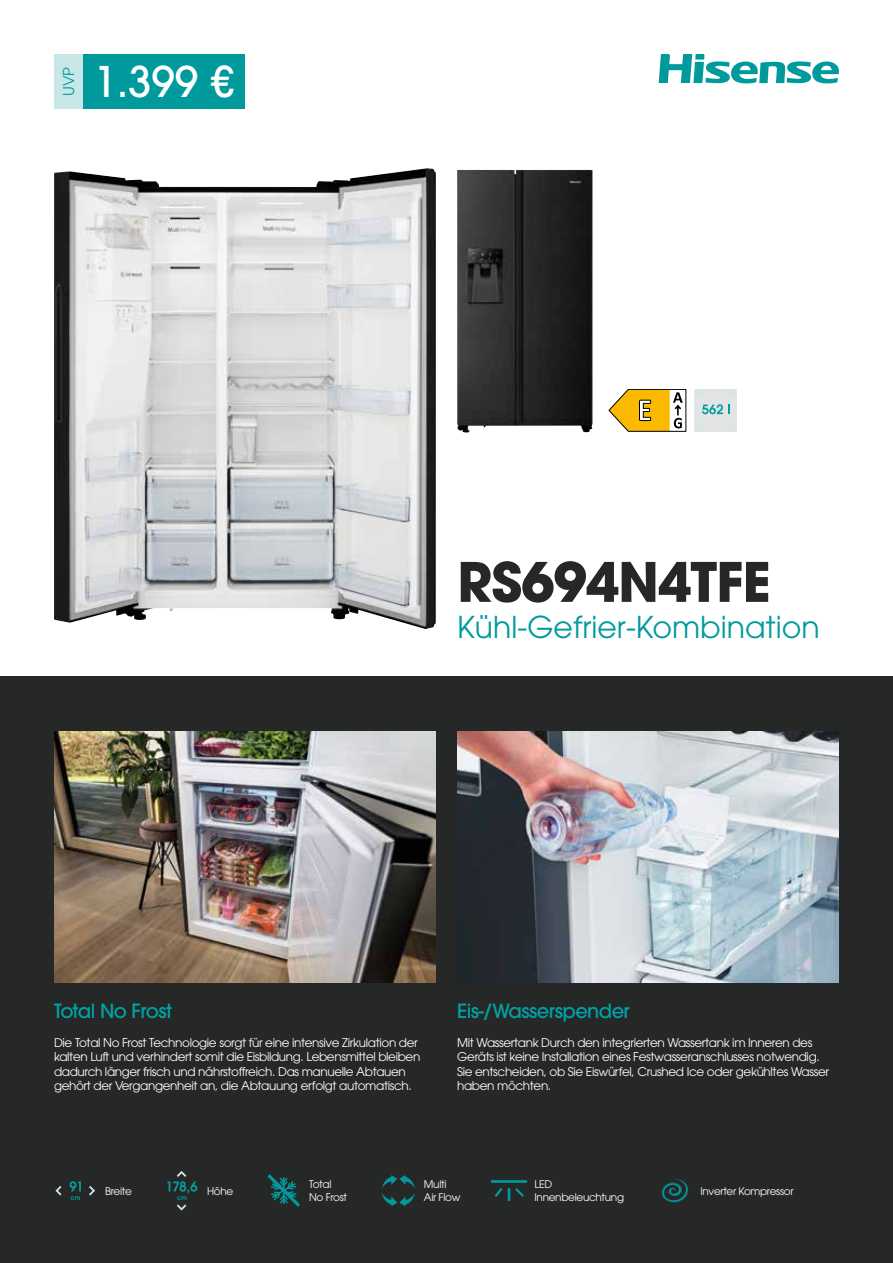
<style>
.page{position:relative;width:893px;height:1263px;background:#fff}
.page>*{position:absolute;margin:0;border:0;box-sizing:border-box;transform-origin:0 0}
.t1{font:700 54px "ITC Avant Garde Pro";letter-spacing:-.02em;color:#262727}
.t2{font:500 42px "ITC Avant Garde Pro";color:#fff}
.t3{font:30px "ITC Avant Garde Pro";color:#009a9d}
.t4{font:500 19.5px "ITC Avant Garde Pro";letter-spacing:-.03em;color:#00a3a7}
.t5{font:15px "ITC Avant Garde Pro";color:#009a9d}
.t6{font:12px/14.4px "ITC Avant Garde Pro";letter-spacing:-.03em;color:#fff}
.t7{font:10.5px/12.6px "ITC Avant Garde Pro";letter-spacing:-.03em;color:#fff}
</style>
<div class="page">
<div style="left:0;top:676px;width:893px;height:587px;background:#262727"></div>
<svg style="left:659px;top:54px;width:180px;height:29px"></svg>
<div style="left:54px;top:54px;width:29px;height:55px;background:#cae7e8"></div>
<img style="left:54px;top:731px;width:382px;height:251px">
<svg style="left:89px;top:1186px;width:6px;height:9px"></svg>
<svg style="left:55px;top:1186px;width:7px;height:9px"></svg>
<svg style="left:70px;top:1181px;width:11px;height:19px"></svg>
<svg style="left:167px;top:1171px;width:30px;height:39px"></svg>
<img style="left:457px;top:731px;width:382px;height:251px">
<div style="left:695px;top:389px;width:42px;height:43px;background:#e3e4e4"></div>
<svg style="left:727px;top:422px;width:7px;height:7px"></svg>
<svg style="left:698px;top:392px;width:36px;height:22px"></svg>
<svg style="left:698px;top:422px;width:6px;height:7px"></svg>
<div style="left:83px;top:54px;width:162px;height:55px;background:#009a9d"></div>
<svg style="left:267px;top:1174px;width:33px;height:33px"></svg>
<svg style="left:381px;top:1175px;width:34px;height:31px"></svg>
<svg style="left:491px;top:1180px;width:36px;height:21px"></svg>
<svg style="left:661px;top:1179px;width:27px;height:24px"></svg>
<img style="left:54px;top:168px;width:371px;height:455px">
<img style="left:457px;top:170px;width:135px;height:263px">
<svg style="left:609px;top:389px;width:77px;height:43px"></svg>
<p class="t5" style="left:59px;top:96px;width:31px;rotate:-90deg">UVP</p>
<h2 class="t2" style="left:94px;top:55px;width:142px">1.399 €</h2>
<h1 class="t1" style="left:457px;top:546px;width:315px">RS694N4TFE</h1>
<h3 class="t3" style="left:457px;top:608px;width:364px">Kühl-Gefrier-Kombination</h3>
<h3 class="t4" style="left:54px;top:998px;width:119px">Total No Frost</h3>
<p class="t6" style="left:54px;top:1035px;width:368px">Die Total No Frost Technologie sorgt für eine intensive Zirkulation der kalten Luft und verhindert somit die Eisbildung. Lebensmittel bleiben dadurch länger frisch und nährstoffreich. Das manuelle Abtauen gehört der Vergangenheit an, die Abtauung erfolgt automatisch.</p>
<h3 class="t4" style="left:457px;top:998px;width:174px">Eis-/Wasserspender</h3>
<p class="t6" style="left:457px;top:1035px;width:373px">Mit Wassertank Durch den integrierten Wassertank im Inneren des Geräts ist keine Installation eines Festwasseranschlusses notwendig.<br>Sie entscheiden, ob Sie Eiswürfel, Crushed Ice oder gekühltes Wasser haben möchten.</p>
<p class="t7" style="left:105px;top:1184px;width:28px">Breite</p>
<p class="t7" style="left:207px;top:1184px;width:28px">Höhe</p>
<p class="t7" style="left:309px;top:1178px;width:40px">Total<br>No Frost</p>
<p class="t7" style="left:424px;top:1178px;width:38px">Multi<br>Air Flow</p>
<p class="t7" style="left:534px;top:1178px;width:91px">LED<br>Innenbeleuchtung</p>
<p class="t7" style="left:700px;top:1184px;width:95px">Inverter Kompressor</p>
</div>
